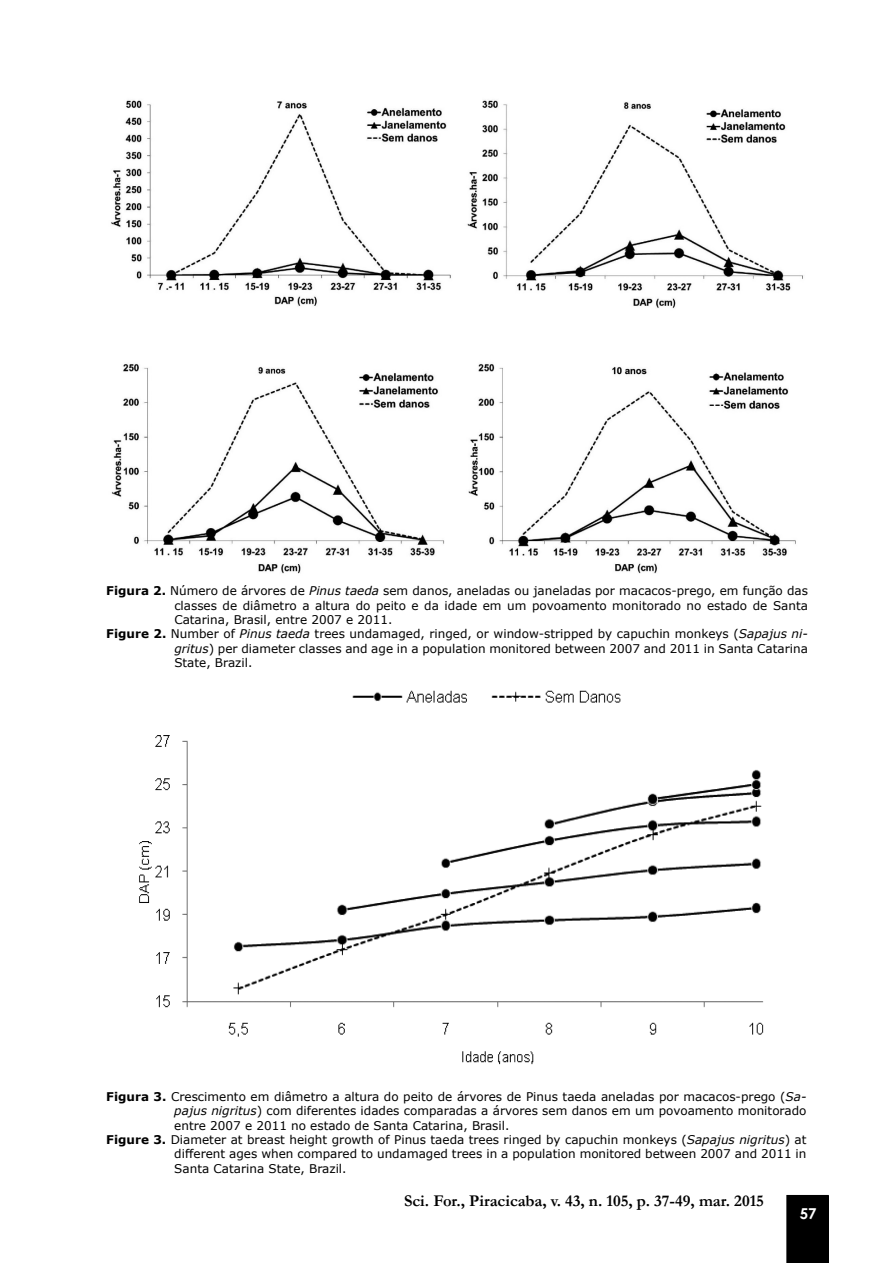
<style>
.page{position:relative;width:893px;height:1263px;background:#fff}
.page>*{position:absolute;margin:0;border:0;box-sizing:border-box;transform-origin:0 0}
.t1{font:700 16.5px "Garamond";color:#000}
.t2{font:700 15px "Century Gothic";color:#fff}
.t3{font:12px "Verdana";color:#000}
.s1{font-weight:700}
.s2{font-style:italic}
</style>
<div class="page">
<div style="left:786px;top:1195px;width:43px;height:68px;background:#000"></div>
<img style="left:111px;top:100px;width:692px;height:474px">
<img style="left:139px;top:690px;width:625px;height:375px">
<p class="t3" style="left:106px;top:582px;width:703px"><span class="s1">Figura 2.</span> Número de árvores de <span class="s2">Pinus taeda</span> sem danos, aneladas ou janeladas por macacos-prego, em função das</p>
<p class="t3" style="left:174px;top:597px;width:635px">classes de diâmetro a altura do peito e da idade em um povoamento monitorado no estado de Santa</p>
<p class="t3" style="left:174px;top:611px;width:220px">Catarina, Brasil, entre 2007 e 2011.</p>
<p class="t3" style="left:106px;top:626px;width:703px"><span class="s1">Figure 2.</span> Number of <span class="s2">Pinus taeda</span> trees undamaged, ringed, or window-stripped by capuchin monkeys (<span class="s2">Sapajus ni-</span></p>
<p class="t3" style="left:174px;top:640px;width:635px"><span class="s2">gritus</span>) per diameter classes and age in a population monitored between 2007 and 2011 in Santa Catarina</p>
<p class="t3" style="left:174px;top:654px;width:80px">State, Brazil.</p>
<p class="t3" style="left:106px;top:1088px;width:702px"><span class="s1">Figura 3.</span> Crescimento em diâmetro a altura do peito de árvores de Pinus taeda aneladas por macacos-prego (<span class="s2">Sa-</span></p>
<p class="t3" style="left:174px;top:1102px;width:634px"><span class="s2">pajus nigritus</span>) com diferentes idades comparadas a árvores sem danos em um povoamento monitorado</p>
<p class="t3" style="left:174px;top:1117px;width:337px">entre 2007 e 2011 no estado de Santa Catarina, Brasil.</p>
<p class="t3" style="left:106px;top:1131px;width:702px"><span class="s1">Figure 3.</span> Diameter at breast height growth of Pinus taeda trees ringed by capuchin monkeys (<span class="s2">Sapajus nigritus</span>) at</p>
<p class="t3" style="left:174px;top:1146px;width:634px">different ages when compared to undamaged trees in a population monitored between 2007 and 2011 in</p>
<p class="t3" style="left:174px;top:1160px;width:174px">Santa Catarina State, Brazil.</p>
<h1 class="t1" style="left:404px;top:1189px;width:361px">Sci. For., Piracicaba, v. 43, n. 105, p. 37-49, mar. 2015</h1>
<p class="t2" style="left:800px;top:1202px;width:18px">57</p>
</div>
